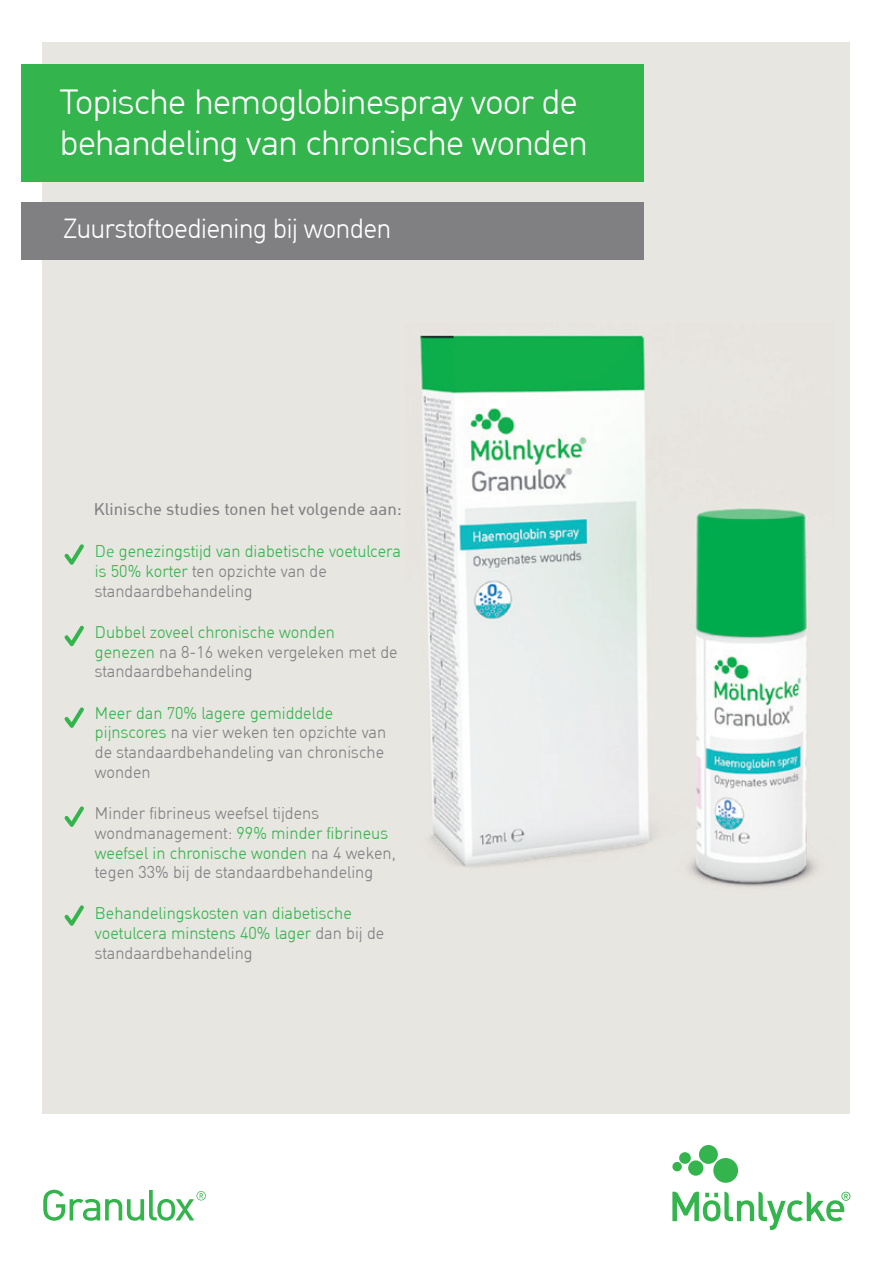
<style>
.page{position:relative;width:893px;height:1263px;background:#fff}
.page>*{position:absolute;margin:0;border:0;box-sizing:border-box;transform-origin:0 0}
.t1{font:300 34.2px/40.5px "Molnlycke Din";letter-spacing:-.035em;color:#fff;scale:1.05 1}
.t2{font:300 27px "Molnlycke Din";letter-spacing:-.03em;color:#fff}
.t3{font:300 16.5px/19.8px "Molnlycke Din";color:#808083}
.t4{font:300 16.5px/19.8px "Molnlycke Din";color:#34b44d}
.t5{font:16.5px "Molnlycke Din";color:#808083}
.s1{font-family:"MHC Din"}
.s2{color:#808083}
.s3{color:#34b44d}
</style>
<div class="page">
<svg style="left:672px;top:1145px;width:178px;height:85px"></svg>
<div style="left:43px;top:43px;width:807px;height:1071px;background:#e8e6e1"></div>
<img style="left:420px;top:332px;width:397px;height:556px">
<div style="left:21px;top:64px;width:623px;height:118px;background:#34b44d"></div>
<div style="left:21px;top:203px;width:623px;height:57px;background:#808083"></div>
<svg style="left:43px;top:1190px;width:163px;height:31px"></svg>
<svg style="left:64px;top:544px;width:20px;height:21px"></svg>
<svg style="left:64px;top:707px;width:20px;height:21px"></svg>
<svg style="left:64px;top:806px;width:20px;height:21px"></svg>
<svg style="left:64px;top:905px;width:20px;height:21px"></svg>
<svg style="left:64px;top:625px;width:20px;height:21px"></svg>
<h1 class="t1" style="left:60px;top:82px;width:505px">Topische hemoglobinespray voor de behandeling van chronische wonden</h1>
<h2 class="t2" style="left:63px;top:214px;width:330px">Zuurstoftoediening bij wonden</h2>
<p class="t5" style="left:94px;top:499px;width:310px">Klinische studies tonen het volgende aan:</p>
<p class="t4" style="left:95px;top:542px;width:307px"><span class="s1">De</span> genezingstijd van diabetische voetulcera is 50% korter <span class="s2">ten opzichte van de standaardbehandeling</span></p>
<p class="t3" style="left:95px;top:622px;width:304px"><span class="s3">Dubbel zoveel chronische wonden genezen</span> na 8-16 weken vergeleken met de standaardbehandeling</p>
<p class="t3" style="left:95px;top:703px;width:293px"><span class="s3">Meer dan 70% lagere gemiddelde pijnscores</span> na vier weken ten opzichte van de standaardbehandeling van chronische wonden</p>
<p class="t3" style="left:95px;top:803px;width:302px">Minder fibrineus weefsel tijdens wondmanagement: <span class="s3">99% minder fibrineus weefsel in chronische wonden</span> na 4 weken, tegen 33% bij de standaardbehandeling</p>
<p class="t4" style="left:95px;top:904px;width:291px">Behandelingskosten van diabetische voetulcera minstens 40% lager <span class="s2">dan bij de standaardbehandeling</span></p>
</div>
